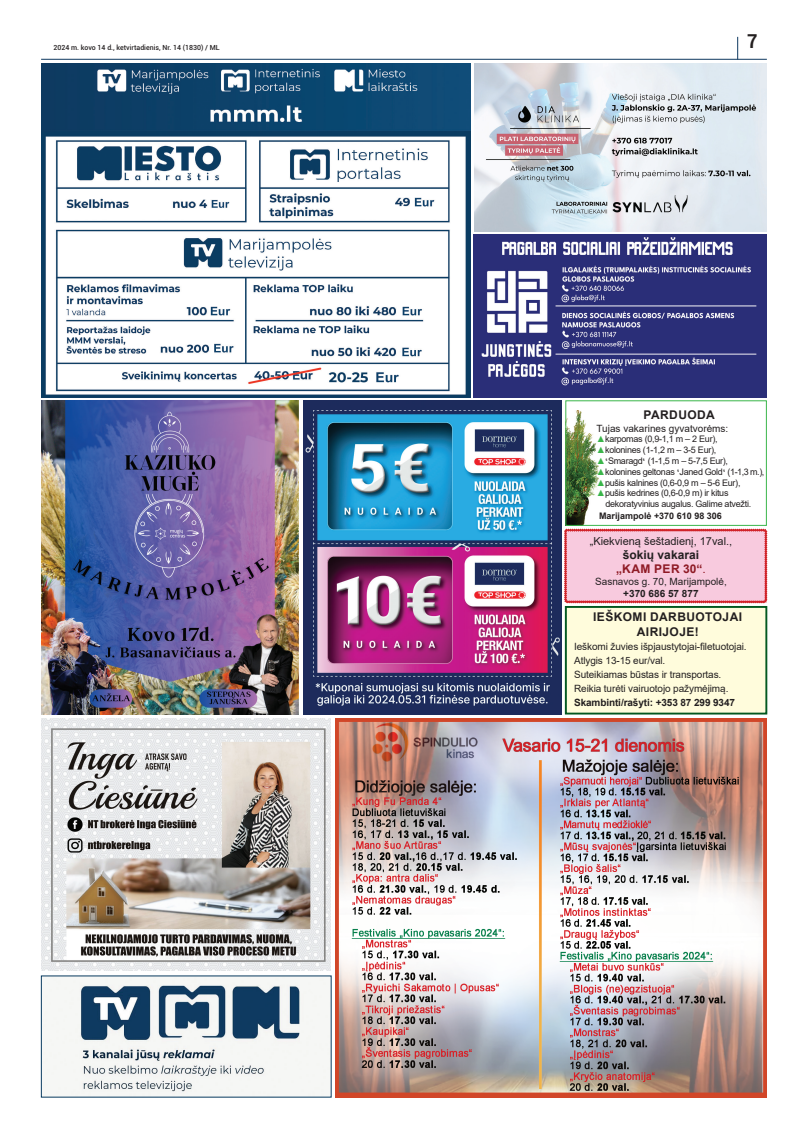
<style>
.page{position:relative;width:808px;height:1134px;background:#fff}
.page>*{position:absolute;margin:0;border:0;box-sizing:border-box;transform-origin:0 0}
.t1{font:700 19.2px "Roboto";color:#231f20;scale:.94 1}
.t2{font:700 12px/14.4px "Arial";letter-spacing:.035em;color:#231f20;text-align:center}
.t3{font:700 12px/14.4px "Arial";color:#231f20;text-align:center}
.t4{font:11px "Arial";color:#231f20}
.t5{font:10px/14px "Arial";letter-spacing:-.01em;color:#231f20}
.t6{font:700 10px "Arial";letter-spacing:-.01em;color:#231f20}
.t7{font:9px/10.8px "Arial";letter-spacing:-.03em;color:#231f20}
.t8{font:700 9px "Arial";color:#231f20}
.t9{font:500 7px "Roboto";color:#231f20}
.s1{color:#3ab54a}
.s2{color:#8f1a25}
.s3{font-weight:400;color:#8f1a25}
</style>
<div class="page">
<hr style="left:41px;top:59px;width:726px;height:1px;background:#0e3960">
<svg style="left:737px;top:37px;width:1px;height:23px"></svg>
<img style="left:41px;top:63px;width:429px;height:334px">
<img style="left:474px;top:234px;width:293px;height:163px">
<img style="left:336px;top:719px;width:431px;height:378px">
<img style="left:41px;top:719px;width:290px;height:252px">
<img style="left:474px;top:64px;width:293px;height:168px">
<img style="left:567px;top:411px;width:33px;height:113px">
<div style="left:565px;top:400px;width:202px;height:126px;border:1px solid #3ab54a"></div>
<svg style="left:564px;top:529px;width:203px;height:185px;background:#f3ded2"></svg>
<img style="left:303px;top:401px;width:258px;height:313px">
<img style="left:41px;top:401px;width:258px;height:313px">
<img style="left:43px;top:978px;width:286px;height:117px">
<p class="t9" style="left:53px;top:42px;width:168px">2024 m. kovo 14 d., ketvirtadienis, Nr. 14 (1830) / ML</p>
<h1 class="t1" style="left:747px;top:27px;width:12px">7</h1>
<h2 class="t2" style="left:643px;top:407px;width:73px">PARDUODA</h2>
<p class="t5" style="left:596px;top:421px;width:133px">Tujas vakarines gyvatvorėms:</p>
<p class="t7" style="left:596px;top:434px;width:123px"><span class="s1">▲</span>karpomas (0,9-1,1 m – 2 Eur),</p>
<p class="t7" style="left:596px;top:444px;width:121px"><span class="s1">▲</span>kolonines (1-1,2 m – 3-5 Eur),</p>
<p class="t7" style="left:596px;top:455px;width:133px"><span class="s1">▲</span>،Smaragd، (1-1,5 m – 5-7,5 Eur),</p>
<p class="t7" style="left:596px;top:466px;width:169px"><span class="s1">▲</span>kolonines geltonas ،Janed Gold، (1-1,3 m.),</p>
<p class="t7" style="left:596px;top:477px;width:145px"><span class="s1">▲</span>pušis kalnines (0,6-0,9 m – 5-6 Eur),</p>
<p class="t7" style="left:605px;top:488px;width:147px;text-indent:-9px"><span class="s1">▲</span>pušis kedrines (0,6-0,9 m) ir kitus dekoratyvinius augalus. Galime atvežti.</p>
<p class="t8" style="left:599px;top:510px;width:124px">Marijampolė +370 610 98 306</p>
<p class="t4" style="left:590px;top:533px;width:144px">„Kiekvieną šeštadienį, 17val.,</p>
<h2 class="t3" style="left:616px;top:548px;width:91px">šokių vakarai <span class="s2">„KAM PER 30“</span><span class="s3">.</span></h2>
<p class="t5" style="left:595px;top:575px;width:133px">Sasnavos g. 70, Marijampolė,</p>
<p class="t6" style="left:623px;top:587px;width:77px">+370 686 57 877</p>
<h2 class="t2" style="left:593px;top:610px;width:150px">IEŠKOMI DARBUOTOJAI<br>AIRIJOJE!</h2>
<p class="t5" style="left:574px;top:639px;width:174px">Ieškomi žuvies išpjaustytojai-filetuotojai.<br>Atlygis 13-15 eur/val.<br>Suteikiamas būstas ir transportas.<br>Reikia turėti vairuotojo pažymėjimą.</p>
<p class="t6" style="left:574px;top:695px;width:162px">Skambinti/rašyti: +353 87 299 9347</p>
</div>
